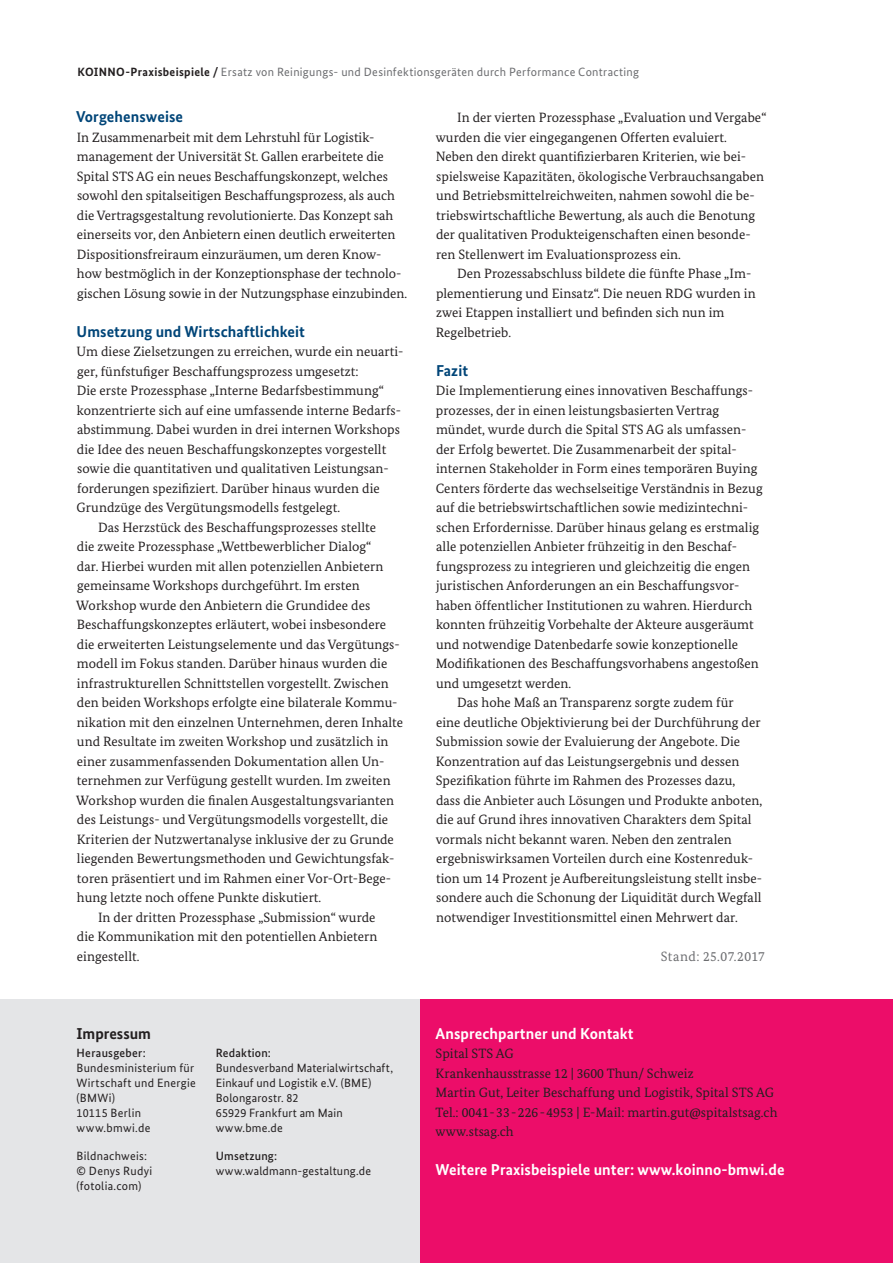
<style>
.page{position:relative;width:893px;height:1263px;background:#fff}
.page>*{position:absolute;margin:0;border:0;box-sizing:border-box;transform-origin:0 0}
.t1{font:700 15.75px "Bundes Sans";letter-spacing:.005em;color:#fff}
.t2{font:700 15.75px "Bundes Sans";letter-spacing:.005em;color:#004578}
.t3{font:700 15.75px "Bundes Sans";color:#231f20}
.t4{font:13.5px/19.5px "Bundes Serif";letter-spacing:.005em;color:#231f20}
.t5{font:13.5px "Bundes Serif";letter-spacing:.03em;color:#6c6d70}
.t6{font:12px/15px "Bundes Sans";letter-spacing:.02em;color:#231f20}
.t7{font:12px "Bundes Sans";letter-spacing:.025em;color:#6c6d70}
.t8{font:500 12px "Bundes Sans";letter-spacing:.015em;color:#231f20}
.s1{font-weight:700;color:#231f20}
</style>
<div class="page">
<div style="left:0;top:1000px;width:421px;height:263px;background:#e4e5e7"></div>
<div style="left:421px;top:1000px;width:472px;height:263px;background:#ec0d69"></div>
<p class="t7" style="left:78px;top:65px;width:563px"><span class="s1">KOINNO-Praxisbeispiele /</span> Ersatz von Reinigungs- und Desinfektionsgeräten durch Performance Contracting</p>
<p class="t2" style="left:76px;top:107px;width:109px">Vorgehensweise</p>
<p class="t4" style="left:77px;top:127px;width:332px">In Zusammenarbeit mit dem Lehrstuhl für Logistik&shy;management der Universität St. Gallen erarbeitete die Spital STS AG ein neues Beschaffungskonzept, welches sowohl den spitalseitigen Beschaffungsprozess, als auch die Vertragsgestaltung revolutionierte. Das Konzept sah einerseits vor, den Anbietern einen deutlich erweiterten Dispositionsfreiraum einzuräumen, um deren Know&shy;how bestmöglich in der Konzeptionsphase der technolo&shy;gischen Lösung sowie in der Nutzungsphase einzubinden.</p>
<p class="t2" style="left:77px;top:322px;width:230px">Umsetzung und Wirtschaftlichkeit</p>
<p class="t4" style="left:77px;top:342px;width:328px">Um diese Zielsetzungen zu erreichen, wurde ein neuarti-</p>
<p class="t4" style="left:77px;top:361px;width:283px">ger, fünfstufiger Beschaffungsprozess umgesetzt:</p>
<p class="t4" style="left:77px;top:381px;width:309px">Die erste Prozessphase „Interne Bedarfsbestimmung“</p>
<p class="t4" style="left:77px;top:400px;width:326px">konzentrierte sich auf eine umfassende interne Bedarfs-</p>
<p class="t4" style="left:77px;top:420px;width:324px">abstimmung. Dabei wurden in drei internen Workshops</p>
<p class="t4" style="left:77px;top:439px;width:311px">die Idee des neuen Beschaffungskonzeptes vorgestellt</p>
<p class="t4" style="left:77px;top:459px;width:313px">sowie die quantitativen und qualitativen Leistungsan-</p>
<p class="t4" style="left:77px;top:478px;width:304px">forderungen spezifiziert. Darüber hinaus wurden die</p>
<p class="t4" style="left:77px;top:498px;width:265px">Grundzüge des Vergütungsmodells festgelegt.</p>
<p class="t4" style="left:98px;top:517px;width:280px">Das Herzstück des Beschaffungsprozesses stellte</p>
<p class="t4" style="left:77px;top:537px;width:296px">die zweite Prozessphase „Wettbewerblicher Dialog“</p>
<p class="t4" style="left:77px;top:556px;width:308px">dar. Hierbei wurden mit allen potenziellen Anbietern</p>
<p class="t4" style="left:77px;top:576px;width:284px">gemeinsame Workshops durchgeführt. Im ersten</p>
<p class="t4" style="left:76px;top:595px;width:295px">Workshop wurde den Anbietern die Grundidee des</p>
<p class="t4" style="left:77px;top:615px;width:311px">Beschaffungskonzeptes erläutert, wobei insbesondere</p>
<p class="t4" style="left:77px;top:634px;width:324px">die erweiterten Leistungselemente und das Vergütungs-</p>
<p class="t4" style="left:77px;top:654px;width:312px">modell im Fokus standen. Darüber hinaus wurden die</p>
<p class="t4" style="left:77px;top:673px;width:313px">infrastrukturellen Schnittstellen vorgestellt. Zwischen</p>
<p class="t4" style="left:77px;top:693px;width:322px">den beiden Workshops erfolgte eine bilaterale Kommu-</p>
<p class="t4" style="left:77px;top:712px;width:328px">nikation mit den einzelnen Unternehmen, deren Inhalte</p>
<p class="t4" style="left:77px;top:732px;width:313px">und Resultate im zweiten Workshop und zusätzlich in</p>
<p class="t4" style="left:77px;top:751px;width:309px">einer zusammenfassenden Dokumentation allen Un-</p>
<p class="t4" style="left:77px;top:771px;width:315px">ternehmen zur Verfügung gestellt wurden. Im zweiten</p>
<p class="t4" style="left:76px;top:790px;width:319px">Workshop wurden die finalen Ausgestaltungsvarianten</p>
<p class="t4" style="left:77px;top:810px;width:313px">des Leistungs- und Vergütungsmodells vorgestellt, die</p>
<p class="t4" style="left:77px;top:829px;width:319px">Kriterien der Nutzwertanalyse inklusive der zu Grunde</p>
<p class="t4" style="left:77px;top:849px;width:319px">liegenden Bewertungsmethoden und Gewichtungsfak-</p>
<p class="t4" style="left:77px;top:868px;width:316px">toren präsentiert und im Rahmen einer Vor-Ort-Bege-</p>
<p class="t4" style="left:77px;top:888px;width:246px">hung letzte noch offene Punkte diskutiert.</p>
<p class="t4" style="left:98px;top:907px;width:279px">In der dritten Prozessphase „Submission“ wurde</p>
<p class="t4" style="left:77px;top:927px;width:302px">die Kommunikation mit den potentiellen Anbietern</p>
<p class="t4" style="left:77px;top:946px;width:64px">eingestellt.</p>
<p class="t4" style="left:436px;top:108px;width:332px;text-indent:21px">In der vierten Prozessphase „Evaluation und Vergabe“ wurden die vier eingegangenen Offerten evaluiert. -Neben den direkt quantifizierbaren Kriterien, wie bei&shy;spielsweise Kapazitäten, ökologische Verbrauchsangaben und Betriebsmittelreichweiten, nahmen sowohl die be&shy;triebswirtschaftliche Bewertung, als auch die Benotung der qualitativen Produkteigenschaften einen besonde&shy;ren Stellenwert im Evaluationsprozess ein.</p>
<p class="t4" style="left:436px;top:264px;width:321px;text-indent:21px">Den Prozessabschluss bildete die fünfte Phase „Im&shy;plementierung und Einsatz“. Die neuen RDG wurden in zwei Etappen installiert und befinden sich nun im Regelbetrieb.</p>
<p class="t2" style="left:436px;top:361px;width:34px">Fazit</p>
<p class="t4" style="left:436px;top:381px;width:317px">Die Implementierung eines innovativen Beschaffungs-</p>
<p class="t4" style="left:436px;top:400px;width:285px">prozesses, der in einen leistungsbasierten Vertrag</p>
<p class="t4" style="left:436px;top:420px;width:312px">mündet, wurde durch die Spital STS AG als umfassen-</p>
<p class="t4" style="left:436px;top:439px;width:301px">der Erfolg bewertet. Die Zusammenarbeit der spital-</p>
<p class="t4" style="left:436px;top:459px;width:323px">internen Stakeholder in Form eines temporären Buying</p>
<p class="t4" style="left:436px;top:478px;width:328px">Centers förderte das wechselseitige Verständnis in Bezug</p>
<p class="t4" style="left:436px;top:498px;width:313px">auf die betriebswirtschaftlichen sowie medizintechni-</p>
<p class="t4" style="left:436px;top:517px;width:324px">schen Erfordernisse. Darüber hinaus gelang es erstmalig</p>
<p class="t4" style="left:436px;top:537px;width:302px">alle potenziellen Anbieter frühzeitig in den Beschaf-</p>
<p class="t4" style="left:436px;top:556px;width:315px">fungsprozess zu integrieren und gleichzeitig die engen</p>
<p class="t4" style="left:436px;top:576px;width:305px">juristischen Anforderungen an ein Beschaffungsvor-</p>
<p class="t4" style="left:436px;top:595px;width:318px">haben öffentlicher Institutionen zu wahren. Hierdurch</p>
<p class="t4" style="left:436px;top:615px;width:319px">konnten frühzeitig Vorbehalte der Akteure ausgeräumt</p>
<p class="t4" style="left:436px;top:634px;width:304px">und notwendige Datenbedarfe sowie konzeptionelle</p>
<p class="t4" style="left:436px;top:654px;width:325px">Modifikationen des Beschaffungsvorhabens angestoßen</p>
<p class="t4" style="left:436px;top:673px;width:137px">und umgesetzt werden.</p>
<p class="t4" style="left:457px;top:693px;width:278px">Das hohe Maß an Transparenz sorgte zudem für</p>
<p class="t4" style="left:436px;top:712px;width:326px">eine deutliche Objektivierung bei der Durchführung der</p>
<p class="t4" style="left:436px;top:732px;width:306px">Submission sowie der Evaluierung der Angebote. Die</p>
<p class="t4" style="left:436px;top:751px;width:305px">Konzentration auf das Leistungsergebnis und dessen</p>
<p class="t4" style="left:436px;top:771px;width:301px">Spezifikation führte im Rahmen des Prozesses dazu,</p>
<p class="t4" style="left:436px;top:790px;width:328px">dass die Anbieter auch Lösungen und Produkte anboten,</p>
<p class="t4" style="left:436px;top:810px;width:317px">die auf Grund ihres innovativen Charakters dem Spital</p>
<p class="t4" style="left:436px;top:829px;width:298px">vormals nicht bekannt waren. Neben den zentralen</p>
<p class="t4" style="left:436px;top:849px;width:319px">ergebniswirksamen Vorteilen durch eine Kostenreduk-</p>
<p class="t4" style="left:436px;top:868px;width:327px">tion um 14 Prozent je Aufbereitungsleistung stellt insbe-</p>
<p class="t4" style="left:436px;top:888px;width:327px">sondere auch die Schonung der Liquidität durch Wegfall</p>
<p class="t4" style="left:436px;top:907px;width:303px">notwendiger Investitionsmittel einen Mehrwert dar.</p>
<p class="t5" style="left:661px;top:948px;width:106px">Stand: 25.07.2017</p>
<p class="t3" style="left:77px;top:1024px;width:76px">Impressum</p>
<p class="t8" style="left:77px;top:1045px;width:71px">Herausgeber:</p>
<p class="t6" style="left:77px;top:1060px;width:121px">Bundesministerium für<br>Wirtschaft und Energie (BMWi)<br>10115 Berlin www.bmwi.de</p>
<p class="t6" style="left:77px;top:1148px;width:77px">Bildnachweis: © Denys Rudyi (fotolia.com)</p>
<p class="t8" style="left:216px;top:1045px;width:57px">Redaktion:</p>
<p class="t6" style="left:216px;top:1060px;width:179px">Bundesverband Materialwirtschaft,<br>Einkauf und Logistik e.V. (BME)<br>Bolongarostr. 82<br>65929 Frankfurt am Main www.bme.de</p>
<p class="t8" style="left:216px;top:1148px;width:63px">Umsetzung:</p>
<p class="t6" style="left:216px;top:1163px;width:157px">www.waldmann-gestaltung.de</p>
<p class="t1" style="left:436px;top:1024px;width:200px">Ansprechpartner und Kontakt</p>
<p class="t4" style="left:436px;top:1044px;width:343px">Spital STS AG<br>Krankenhausstrasse 12 | 3600 Thun/ Schweiz<br>Martin Gut, Leiter Beschaffung und Logistik, Spital STS AG Tel.: 0041-33-226-4953 | E-Mail: martin.gut@spitalstsag.ch www.stsag.ch</p>
<p class="t1" style="left:436px;top:1160px;width:350px">Weitere Praxisbeispiele unter: www.koinno-bmwi.de</p>
</div>
